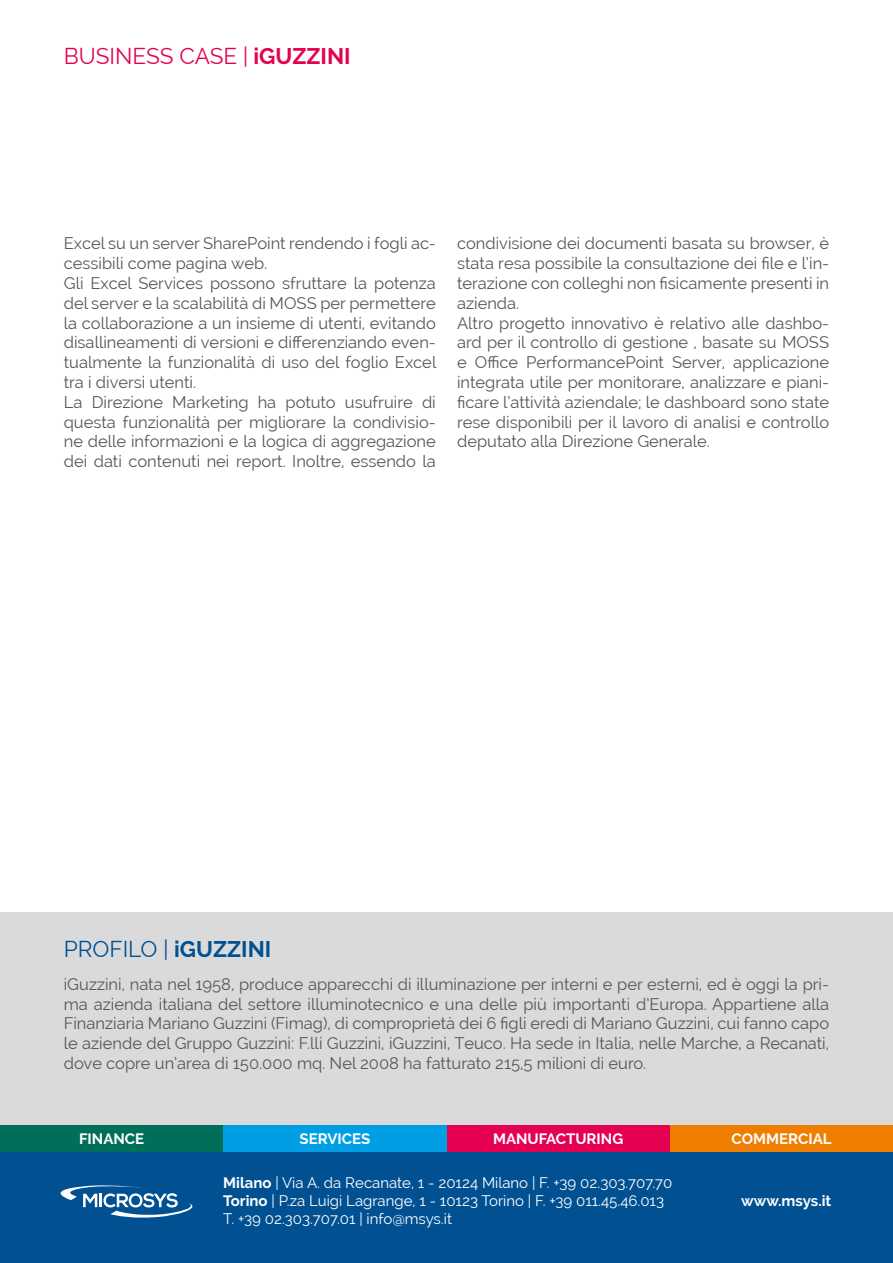
<style>
.page{position:relative;width:893px;height:1263px;background:#fff}
.page>*{position:absolute;margin:0;border:0;box-sizing:border-box;transform-origin:0 0}
.t1{font:22.5px "Raleway";color:#e50051}
.t2{font:22.5px "Raleway";color:#005092}
.t3{font:16.5px/19.8px "Raleway";color:#575756}
.t4{font:15px/18px "Raleway";color:#fff}
.t5{font:700 15px "Raleway";color:#fff}
.s1{font-weight:700}
</style>
<div class="page">
<div style="left:0;top:1151px;width:893px;height:112px;background:#005092"></div>
<div style="left:0;top:1125px;width:223px;height:26px;background:#006f5a"></div>
<div style="left:670px;top:1125px;width:223px;height:26px;background:#ef7d00"></div>
<div style="left:446px;top:1125px;width:224px;height:26px;background:#e50051"></div>
<div style="left:223px;top:1125px;width:223px;height:26px;background:#009fe3"></div>
<svg style="left:60px;top:1185px;width:133px;height:33px"></svg>
<div style="left:0;top:912px;width:893px;height:213px;background:#dadada"></div>
<h1 class="t1" style="left:64px;top:43px;width:288px">BUSINESS CASE | <span class="s1">iGUZZINI</span></h1>
<p class="t3" style="left:64px;top:234px;width:374px">Excel su un server SharePoint rendendo i fogli ac&shy;cessibili come pagina web.<br>Gli Excel Services possono sfruttare la potenza del server e la scalabilità di MOSS per permettere la collaborazione a un insieme di utenti, evitando disallineamenti di versioni e differenziando even&shy;tualmente la funzionalità di uso del foglio Excel tra i diversi utenti.<br>La Direzione Marketing ha potuto usufruire di questa funzionalità per migliorare la condivisio&shy;ne delle informazioni e la logica di aggregazione dei dati contenuti nei report. Inoltre, essendo la</p>
<p class="t3" style="left:457px;top:234px;width:374px">condivisione dei documenti basata su browser, è stata resa possibile la consultazione dei file e l’in&shy;terazione con colleghi non fisicamente presenti in azienda.<br>Altro progetto innovativo è relativo alle dashbo&shy;ard per il controllo di gestione , basate su MOSS e Office PerformancePoint Server, applicazione integrata utile per monitorare, analizzare e piani&shy;ficare l’attività aziendale; le dashboard sono state rese disponibili per il lavoro di analisi e controllo deputato alla Direzione Generale.</p>
<h1 class="t2" style="left:64px;top:936px;width:209px">PROFILO | <span class="s1">iGUZZINI</span></h1>
<p class="t3" style="left:64px;top:974px;width:767px;text-align:justify">iGuzzini, nata nel 1958, produce apparecchi di illuminazione per interni e per esterni, ed è oggi la pri&shy;ma azienda italiana del settore illuminotecnico e una delle più importanti d’Europa. Appartiene alla Finanziaria Mariano Guzzini (Fimag), di comproprietà dei 6 figli eredi di Mariano Guzzini, cui fanno capo le aziende del Gruppo Guzzini: F.lli Guzzini, iGuzzini, Teuco. Ha sede in Italia, nelle Marche, a Recanati, dove copre un’area di 150.000 mq. Nel 2008 ha fatturato 215,5 milioni di euro.</p>
<p class="t5" style="left:79px;top:1130px;width:67px">FINANCE</p>
<p class="t5" style="left:300px;top:1130px;width:72px">SERVICES</p>
<p class="t5" style="left:493px;top:1130px;width:132px">MANUFACTURING</p>
<p class="t5" style="left:732px;top:1130px;width:101px">COMMERCIAL</p>
<p class="t4" style="left:223px;top:1174px;width:451px"><span class="s1">Milano</span> | Via A. da Recanate, 1 - 20124 Milano | F. +39 02.303.707.70<br><span class="s1">Torino</span> | P.za Luigi Lagrange, 1 - 10123 Torino | F. +39 011.45.46.013<br>T. +39 02.303.707.01 | info@msys.it</p>
<p class="t5" style="left:741px;top:1192px;width:92px">www.msys.it</p>
</div>
